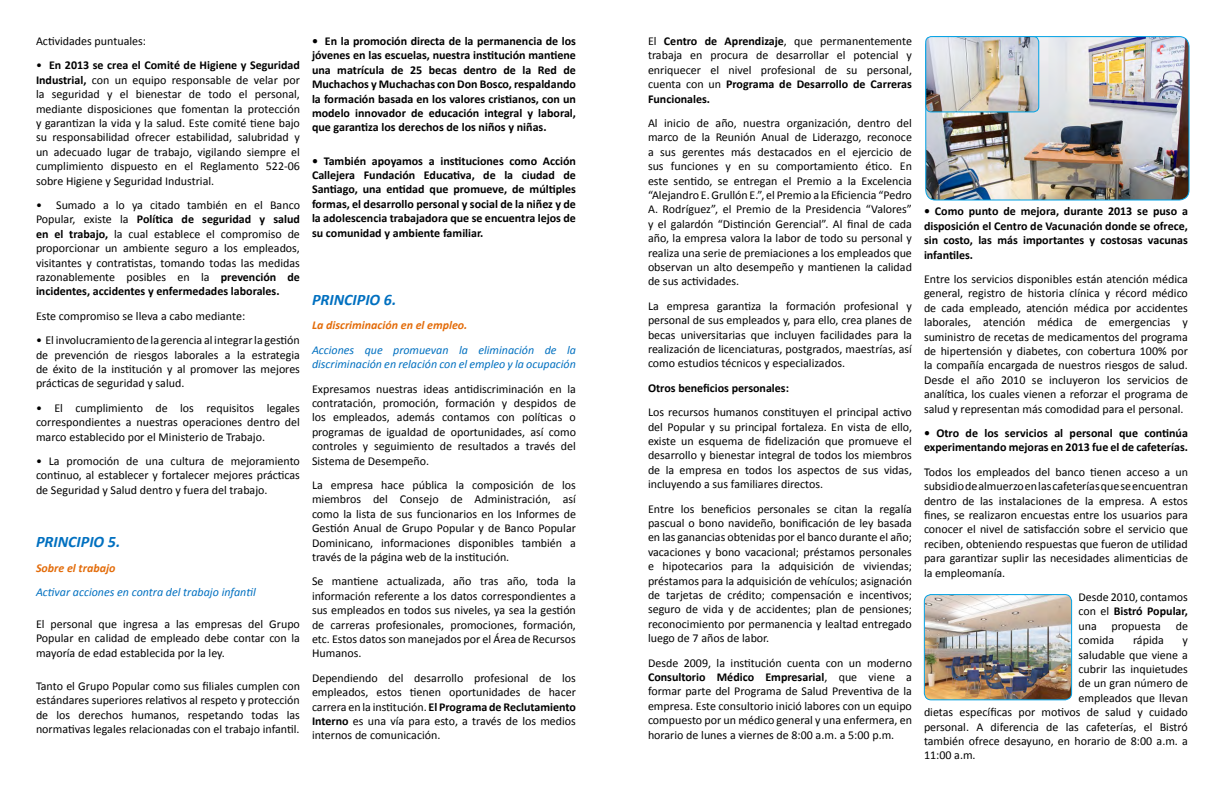
<style>
.page{position:relative;width:1224px;height:792px;background:#fff}
.page>*{position:absolute;margin:0;border:0;box-sizing:border-box;transform-origin:0 0}
.t1{font:italic 700 16px "Calibri";color:#0070c0}
.t2{font:12px/14.4px "Calibri";color:#000;text-align:justify}
.t3{font:700 12px/14.4px "Calibri";color:#000;text-align:justify}
.t4{font:italic 12px/14.4px "Calibri";color:#0070c0}
.t5{font:italic 700 12px "Calibri";color:#e36c0a}
.s1{font-weight:700}
</style>
<div class="page">
<img style="left:927px;top:37px;width:261px;height:162px">
<div style="left:925px;top:36px;width:265px;height:165px;border:1px solid #00a2e5;border-radius:10px"></div>
<img style="left:926px;top:37px;width:113px;height:75px">
<div style="left:925px;top:36px;width:114px;height:76px;border:1px solid #00a2e5;border-radius:5px"></div>
<img style="left:924px;top:595px;width:148px;height:105px">
<div style="left:924px;top:594px;width:148px;height:106px;border:1px solid #00a2e5;border-radius:7px"></div>
<p class="t2" style="left:36px;top:34px;width:112px">Actividades puntuales:</p>
<p class="t2" style="left:36px;top:58px;width:266px">• <span class="s1">En 2013 se crea el Comité de Higiene y Seguridad Industrial,</span> con un equipo responsable de velar por la seguridad y el bienestar de todo el personal, mediante disposiciones que fomentan la protección y garantizan la vida y la salud. Este comité tiene bajo su responsabilidad ofrecer estabilidad, salubridad y un adecuado lugar de trabajo, vigilando siempre el cumplimiento dispuesto en el Reglamento 522-06 sobre Higiene y Seguridad Industrial.</p>
<p class="t2" style="left:36px;top:198px;width:266px">• Sumado a lo ya citado también en el Banco Popular, existe la <span class="s1">Política de seguridad y salud en el trabajo,</span> la cual establece el compromiso de proporcionar un ambiente seguro a los empleados, visitantes y contratistas, tomando todas las medidas razonablemente posibles en la <span class="s1">prevención de incidentes, accidentes y enfermedades laborales.</span></p>
<p class="t2" style="left:36px;top:309px;width:211px">Este compromiso se lleva a cabo mediante:</p>
<p class="t2" style="left:36px;top:333px;width:266px">• El involucramiento de la gerencia al integrar la gestión de prevención de riesgos laborales a la estrategia de éxito de la institución y al promover las mejores prácticas de seguridad y salud.</p>
<p class="t2" style="left:36px;top:401px;width:265px">• El cumplimiento de los requisitos legales correspondientes a nuestras operaciones dentro del marco establecido por el Ministerio de Trabajo.</p>
<p class="t2" style="left:36px;top:454px;width:265px">• La promoción de una cultura de mejoramiento continuo, al establecer y fortalecer mejores prácticas de Seguridad y Salud dentro y fuera del trabajo.</p>
<h1 class="t1" style="left:36px;top:532px;width:86px">PRINCIPIO 5.</h1>
<p class="t5" style="left:36px;top:560px;width:81px">Sobre el trabajo</p>
<p class="t4" style="left:36px;top:585px;width:221px">Activar acciones en contra del trabajo infantil</p>
<p class="t2" style="left:36px;top:617px;width:266px">El personal que ingresa a las empresas del Grupo Popular en calidad de empleado debe contar con la mayoría de edad establecida por la ley.</p>
<p class="t2" style="left:36px;top:679px;width:266px">Tanto el Grupo Popular como sus filiales cumplen con estándares superiores relativos al respeto y protección de los derechos humanos, respetando todas las normativas legales relacionadas con el trabajo infantil.</p>
<p class="t3" style="left:312px;top:34px;width:266px">• En la promoción directa de la permanencia de los jóvenes en las escuelas, nuestra institución mantiene una matrícula de 25 becas dentro de la Red de Muchachos y Muchachas con Don Bosco, respaldando la formación basada en los valores cristianos, con un modelo innovador de educación integral y laboral, que garantiza los derechos de los niños y niñas.</p>
<p class="t3" style="left:312px;top:153px;width:265px">• También apoyamos a instituciones como Acción Callejera Fundación Educativa, de la ciudad de Santiago, una entidad que promueve, de múltiples formas, el desarrollo personal y social de la niñez y de la adolescencia trabajadora que se encuentra lejos de su comunidad y ambiente familiar.</p>
<h1 class="t1" style="left:312px;top:289px;width:86px">PRINCIPIO 6.</h1>
<p class="t5" style="left:312px;top:318px;width:157px">La discriminación en el empleo.</p>
<p class="t4" style="left:312px;top:342px;width:265px">Acciones que promuevan la eliminación de la discriminación en relación con el empleo y la ocupación</p>
<p class="t2" style="left:312px;top:381px;width:266px">Expresamos nuestras ideas antidiscriminación en la contratación, promoción, formación y despidos de los empleados, además contamos con políticas o programas de igualdad de oportunidades, así como controles y seguimiento de resultados a través del Sistema de Desempeño.</p>
<p class="t2" style="left:312px;top:478px;width:265px">La empresa hace pública la composición de los miembros del Consejo de Administración, así como la lista de sus funcionarios en los Informes de Gestión Anual de Grupo Popular y de Banco Popular Dominicano, informaciones disponibles también a través de la página web de la institución.</p>
<p class="t2" style="left:312px;top:574px;width:265px">Se mantiene actualizada, año tras año, toda la información referente a los datos correspondientes a sus empleados en todos sus niveles, ya sea la gestión de carreras profesionales, promociones, formación, etc. Estos datos son manejados por el Área de Recursos Humanos.</p>
<p class="t2" style="left:312px;top:671px;width:265px">Dependiendo del desarrollo profesional de los empleados, estos tienen oportunidades de hacer carrera en la institución. <span class="s1">El Programa de Reclutamiento Interno</span> es una vía para esto, a través de los medios internos de comunicación.</p>
<p class="t2" style="left:648px;top:34px;width:266px">El <span class="s1">Centro de Aprendizaje</span>, que permanentemente trabaja en procura de desarrollar el potencial y enriquecer el nivel profesional de su personal, cuenta con un <span class="s1">Programa de Desarrollo de Carreras Funcionales.</span></p>
<p class="t2" style="left:648px;top:116px;width:265px">Al inicio de año, nuestra organización, dentro del marco de la Reunión Anual de Liderazgo, reconoce a sus gerentes más destacados en el ejercicio de sus funciones y en su comportamiento ético. En este sentido, se entregan el Premio a la Excelencia “Alejandro E. Grullón E.”, el Premio a la Eficiencia “Pedro A. Rodríguez”, el Premio de la Presidencia “Valores” y el galardón “Distinción Gerencial”. Al final de cada año, la empresa valora la labor de todo su personal y realiza una serie de premiaciones a los empleados que observan un alto desempeño y mantienen la calidad de sus actividades.</p>
<p class="t2" style="left:648px;top:299px;width:266px">La empresa garantiza la formación profesional y personal de sus empleados y, para ello, crea planes de becas universitarias que incluyen facilidades para la realización de licenciaturas, postgrados, maestrías, así como estudios técnicos y especializados.</p>
<p class="t3" style="left:648px;top:381px;width:143px">Otros beneficios personales:</p>
<p class="t2" style="left:648px;top:405px;width:266px">Los recursos humanos constituyen el principal activo del Popular y su principal fortaleza. En vista de ello, existe un esquema de fidelización que promueve el desarrollo y bienestar integral de todos los miembros de la empresa en todos los aspectos de sus vidas, incluyendo a sus familiares directos.</p>
<p class="t2" style="left:648px;top:501px;width:265px">Entre los beneficios personales se citan la regalía pascual o bono navideño, bonificación de ley basada en las ganancias obtenidas por el banco durante el año; vacaciones y bono vacacional; préstamos personales e hipotecarios para la adquisición de viviendas; préstamos para la adquisición de vehículos; asignación de tarjetas de crédito; compensación e incentivos; seguro de vida y de accidentes; plan de pensiones; reconocimiento por permanencia y lealtad entregado luego de 7 años de labor.</p>
<p class="t2" style="left:648px;top:655px;width:266px">Desde 2009, la institución cuenta con un moderno <span class="s1">Consultorio Médico Empresarial</span>, que viene a formar parte del Programa de Salud Preventiva de la empresa. Este consultorio inició labores con un equipo compuesto por un médico general y una enfermera, en horario de lunes a viernes de 8:00 a.m. a 5:00 p.m.</p>
<p class="t3" style="left:924px;top:204px;width:266px">• Como punto de mejora, durante 2013 se puso a disposición el Centro de Vacunación donde se ofrece, sin costo, las más importantes y costosas vacunas infantiles.</p>
<p class="t2" style="left:924px;top:272px;width:265px">Entre los servicios disponibles están atención médica general, registro de historia clínica y récord médico de cada empleado, atención médica por accidentes laborales, atención médica de emergencias y suministro de recetas de medicamentos del programa de hipertensión y diabetes, con cobertura 100% por la compañía encargada de nuestros riesgos de salud.<br>Desde el año 2010 se incluyeron los servicios de analítica, los cuales vienen a reforzar el programa de salud y representan más comodidad para el personal.</p>
<p class="t3" style="left:924px;top:426px;width:266px">• Otro de los servicios al personal que continúa experimentando mejoras en 2013 fue el de cafeterías.</p>
<p class="t2" style="left:924px;top:465px;width:266px">Todos los empleados del banco tienen acceso a un subsidio de almuerzo en las cafeterías que se encuentran dentro de las instalaciones de la empresa. A estos fines, se realizaron encuestas entre los usuarios para conocer el nivel de satisfacción sobre el servicio que reciben, obteniendo respuestas que fueron de utilidad para garantizar suplir las necesidades alimenticias de la empleomanía.</p>
<p class="t2" style="left:1079px;top:590px;width:111px">Desde 2010, contamos con el <span class="s1">Bistró Popular, </span>una propuesta de comida</p>
<p class="t2" style="left:1133px;top:633px;width:32px">rápida</p>
<p class="t2" style="left:1183px;top:633px;width:7px">y</p>
<p class="t2" style="left:1079px;top:647px;width:111px">saludable que viene a</p>
<p class="t2" style="left:1079px;top:662px;width:111px">cubrir las inquietudes</p>
<p class="t2" style="left:1079px;top:676px;width:111px">de un gran número de</p>
<p class="t2" style="left:1079px;top:691px;width:111px">empleados que llevan</p>
<p class="t2" style="left:924px;top:705px;width:265px">dietas específicas por motivos de salud y cuidado</p>
<p class="t2" style="left:924px;top:719px;width:265px">personal. A diferencia de las cafeterías, el Bistró</p>
<p class="t2" style="left:924px;top:734px;width:265px">también ofrece desayuno, en horario de 8:00 a.m. a</p>
<p class="t2" style="left:924px;top:748px;width:53px">11:00 a.m.</p>
</div>
